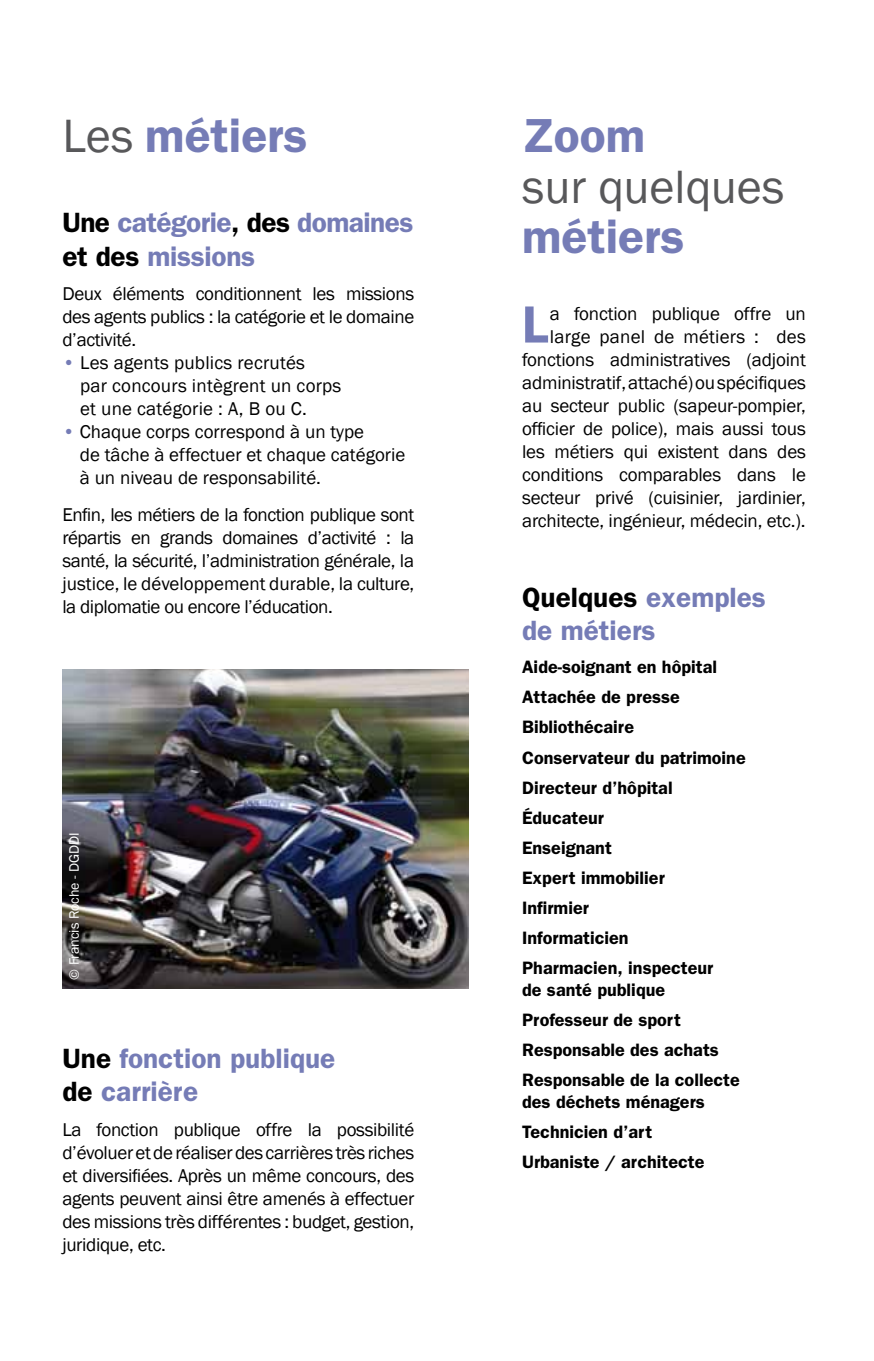
<style>
.page{position:relative;width:874px;height:1361px;background:#fff}
.page>*{position:absolute;margin:0;border:0;box-sizing:border-box;transform-origin:0 0}
.t1{font:600 52.6px "Franklin Gothic";color:#757cb6}
.t2{font:600 48px "Franklin Gothic";color:#757cb6}
.t3{font:48px "Franklin Gothic";color:#58585a}
.t4{font:600 28px/33.6px "Franklin Gothic";color:#757cb6}
.t5{font:600 28px/33.6px "Franklin Gothic";letter-spacing:-.02em;color:#757cb6}
.t6{font:19px/23px "Franklin Gothic";letter-spacing:-.01em;color:#000;text-align:justify}
.t7{font:19px/23px "Franklin Gothic";letter-spacing:.01em;color:#000}
.t8{font:600 18px/30px "Franklin Gothic";color:#000}
.t9{font:14px "Franklin Gothic";color:#fff}
.s1{font-weight:400;color:#58585a}
.s2{color:#000}
.s3{color:#757cb6}
</style>
<div class="page">
<img style="left:62px;top:669px;width:406px;height:319px">
<h2 class="t2" style="left:62px;top:107px;width:246px"><span class="s1">Les</span> métiers</h2>
<h2 class="t2" style="left:522px;top:107px;width:124px">Zoom</h2>
<h2 class="t3" style="left:522px;top:157px;width:263px">sur quelques</h2>
<h2 class="t2" style="left:522px;top:208px;width:164px">métiers</h2>
<h3 class="t5" style="left:62px;top:205px;width:352px"><span class="s2">Une</span> catégorie<span class="s2">, des</span> domaines <span class="s2">et des</span> missions</h3>
<p class="t6" style="left:62px;top:282px;width:353px">Deux éléments conditionnent les missions des agents publics : la catégorie et le domaine d’activité.</p>
<p class="t7" style="left:80px;top:351px;width:262px;text-indent:-18px"><span class="s3">•</span> Les agents publics recrutés<br>par concours intègrent un corps et une catégorie : A, B ou C.</p>
<p class="t6" style="left:80px;top:420px;width:327px;text-align:left;text-indent:-17px"><span class="s3">•</span> Chaque corps correspond à un type<br>de tâche à effectuer et chaque catégorie à un niveau de responsabilité.</p>
<p class="t6" style="left:62px;top:504px;width:353px">Enfin, les métiers de la fonction publique sont répartis en grands domaines d’activité : la santé, la sécurité, l’administration générale, la justice, le développement durable, la culture, la diplomatie ou encore l’éducation.</p>
<h1 class="t1" style="left:522px;top:293px;width:28px">L</h1>
<p class="t6" style="left:522px;top:302px;width:285px;text-align:right">a fonction publique offre un large panel de métiers : des fonctions administratives (adjoint administratif, attaché) ou spécifiques au secteur public (sapeur-pompier, officier de police), mais aussi tous les métiers qui existent dans des conditions comparables dans le secteur privé (cuisinier, jardinier, architecte, ingénieur, médecin, etc.).</p>
<h3 class="t4" style="left:522px;top:579px;width:245px"><span class="s2">Quelques</span> exemples de métiers</h3>
<p class="t8" style="left:522px;top:651px;width:225px">Aide-soignant en hôpital<br>Attachée de presse<br>Bibliothécaire<br>Conservateur du patrimoine<br>Directeur d’hôpital<br>Éducateur<br>Enseignant<br>Expert immobilier<br>Infirmier<br>Informaticien<br>Pharmacien, inspecteur</p>
<p class="t8" style="left:522px;top:974px;width:219px">de santé publique<br>Professeur de sport<br>Responsable des achats<br>Responsable de la collecte</p>
<p class="t8" style="left:522px;top:1086px;width:184px">des déchets ménagers<br>Technicien d’art<br>Urbaniste / architecte</p>
<p class="t9" style="left:65px;top:980px;width:149px;rotate:-90deg">© Francis Roche - DGDDI</p>
<h3 class="t4" style="left:62px;top:1040px;width:274px"><span class="s2">Une</span> fonction publique <span class="s2">de</span> carrière</h3>
<p class="t6" style="left:62px;top:1118px;width:353px">La fonction publique offre la possibilité d’évoluer et de réaliser des carrières très riches et diversifiées. Après un même concours, des agents peuvent ainsi être amenés à effectuer des missions très différentes : budget, gestion, juridique, etc.</p>
</div>
